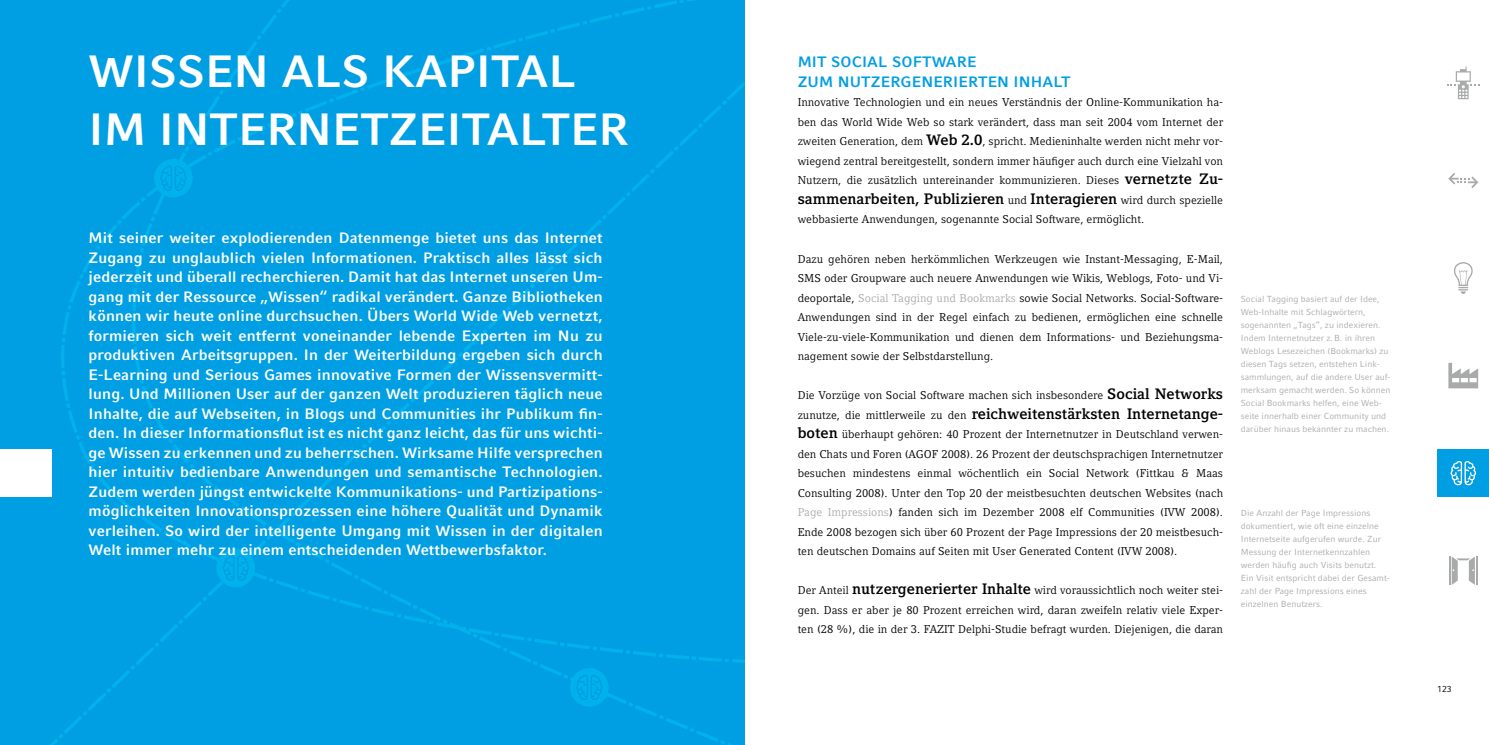
<style>
.page{position:relative;width:1489px;height:745px;background:#fff}
.page>*{position:absolute;margin:0;border:0;box-sizing:border-box;transform-origin:0 0}
.t1{font:700 45px/58.5px "Compatil Fact LT";color:#fff}
.t2{font:700 15px/19.5px "Compatil Fact LT";letter-spacing:.01em;color:#fff;text-align:justify}
.t3{font:700 15px "Compatil Letter LT";color:#000}
.t4{font:700 15px "Compatil Fact LT";letter-spacing:.01em;color:#009ee3}
.t5{font:11.25px/19.5px "Compatil Letter LT";color:#000;text-align:justify}
.t6{font:8.75px/13px "Compatil Fact LT";color:#a9aaaa}
.t7{font:8.75px "Compatil Fact LT";color:#000}
.s1{font-weight:700;font-size:15px}
.s2{font-weight:400;font-size:11.25px}
.s3{color:#a9aaaa}
</style>
<div class="page">
<div style="left:0;top:0;width:744px;height:744px;background:#009ee3"></div>
<svg style="left:36px;top:0;width:708px;height:744px"></svg>
<svg style="left:216px;top:548px;width:39px;height:39px"></svg>
<svg style="left:154px;top:159px;width:39px;height:38px"></svg>
<svg style="left:570px;top:667px;width:38px;height:39px"></svg>
<div style="left:1437px;top:449px;width:51px;height:47px;background:#009ee3"></div>
<svg style="left:1447px;top:67px;width:32px;height:32px"></svg>
<svg style="left:1448px;top:173px;width:30px;height:15px"></svg>
<svg style="left:1448px;top:362px;width:29px;height:26px"></svg>
<svg style="left:1450px;top:461px;width:25px;height:24px"></svg>
<svg style="left:1449px;top:556px;width:26px;height:28px"></svg>
<svg style="left:1454px;top:262px;width:18px;height:32px"></svg>
<div style="left:0;top:449px;width:51px;height:47px;background:#fff"></div>
<h1 class="t1" style="left:89px;top:42px;width:354px">Wi ssen als Kapital im Internetzeitalter</h1>
<p class="t2" style="left:89px;top:228px;width:515px">Mit seiner weiter explodierenden Datenmenge bietet uns das Internet Zugang zu unglaublich vielen Informationen. Praktisch alles lässt sich jederzeit und überall recherchieren. Damit hat das Internet unseren Um&shy;gang mit der Ressource „Wissen“ radikal verändert. Ganze Bibliotheken können wir heute online durchsuchen. Ü bers World Wide Web vernetzt, formieren sich weit entfernt voneinander lebende Experten im Nu zu produktiven Arbeitsgruppen. In der Weiterbildung ergeben sich durch E-Learning und Serious Games innovative Formen der Wissensvermitt&shy;lung. Und Millionen User auf der ganzen Welt produzieren täglich neue Inhalte, die auf Webseiten, in Blogs und Communities ihr Publikum fin&shy;den. In dieser Informationsflut ist es nicht ganz leicht, das für uns wichti&shy;ge Wissen zu erkennen und zu beherrschen. Wirksame H ilfe versprechen hier intuitiv bedienbare Anwendungen und semantische Technologien.<br>Zudem werden jüngst entwickelte Kommunikations- und Partizipations&shy;möglichkeiten Innovationsprozessen eine höhere Qualität und Dynamik verleihen. So wird der intelligente Umgang mit Wissen in der digitalen Welt immer mehr zu einem entscheidenden Wettbewerbsfaktor.</p>
<h2 class="t4" style="left:797px;top:53px;width:74px">Mit Social</h2>
<h2 class="t4" style="left:892px;top:53px;width:42px">So ftware</h2>
<h2 class="t4" style="left:797px;top:73px;width:13px">zum</h2>
<h2 class="t4" style="left:837px;top:73px;width:11px">nutzergenerierten</h2>
<h2 class="t4" style="left:1013px;top:73px;width:40px">Inhalt</h2>
<p class="t5" style="left:797px;top:93px;width:427px">Innovative Technologien und ein neues Verständnis der Online-Kommunikation ha&shy;ben das World Wide Web so stark verändert, dass man seit 2004 vom Internet der zweiten Generation, dem <span class="s1">Web 2.0</span>, spricht. Medieninhalte werden nicht mehr vor&shy;wiegend zentral bereitgestellt, sondern immer häufiger auch durch eine Vielzahl von Nutzern, die zusätzlich untereinander kommunizieren. Dieses <span class="s1">vernetzte Zu-</span></p>
<h2 class="t3" style="left:797px;top:190px;width:427px">sammenarbeiten, Publizieren <span class="s2">und</span> Interagieren <span class="s2">wird durch spezielle</span></h2>
<p class="t5" style="left:797px;top:210px;width:348px">webbasierte Anwendungen, sogenannte Social Software, ermöglicht.</p>
<p class="t5" style="left:797px;top:248px;width:427px">Dazu gehören neben herkömmlichen Werkzeugen wie Instant-Messaging, E-Mail, SMS oder Groupware auch neuere Anwendungen wie Wikis, Weblogs, Foto- und Vi&shy;deoportale, <span class="s3">Social Tagging und Bookmarks</span> sowie Social Networks. Social-Software-Anwendungen sind in der Regel einfach zu bedienen, ermöglichen eine schnelle Viele-zu-viele-Kommunikation und dienen dem Informations- und Beziehungsma&shy;nagement sowie der Selbstdarstellung.</p>
<p class="t5" style="left:797px;top:385px;width:427px">Die Vorzüge von Social Software machen sich insbesondere <span class="s1">Social Networks</span></p>
<h2 class="t3" style="left:797px;top:404px;width:427px"><span class="s2">zunutze, die mittlerweile zu den</span> reichweitenstärksten Internetange-</h2>
<p class="t5" style="left:797px;top:424px;width:427px"><span class="s1">boten</span> überhaupt gehören: 40 Prozent der Internetnutzer in Deutschland verwen&shy;den Chats und Foren (AGOF 2008). 26 Prozent der deutschsprachigen Internetnutzer besuchen mindestens einmal wöchentlich ein Social Network (Fittkau &amp; Maas Consulting 2008). Unter den Top 20 der meistbesuchten deutschen Websites (nach <span class="s3">Page Impressions</span>) fanden sich im Dezember 2008 elf Communities (IVW 2008).<br>Ende 2008 bezogen sich über 60 Prozent der Page Impressions der 20 meistbesuch&shy;ten deutschen Domains auf Seiten mit User Generated Content (IVW 2008).</p>
<p class="t5" style="left:797px;top:580px;width:427px">Der Anteil <span class="s1">nutzergenerierter Inhalte</span> wird voraussichtlich noch weiter stei&shy;gen. Dass er aber je 80 Prozent erreichen wird, daran zweifeln relativ viele Exper&shy;ten (28 %), die in der 3. FAZIT Delphi-Studie befragt wurden. Diejenigen, die daran</p>
<p class="t6" style="left:1240px;top:292px;width:151px">Social Tagging basiert auf der I dee, Web-I nhalte mit Schlagwörtern, sogenannten „Tags“, zu indexieren.<br>I ndem I nternetnutzer z. B. in ihren Weblogs Lesezeichen (Bookmarks) zu diesen Tags setzen, entstehen Link&shy;sammlungen, auf die andere User auf&shy;merksam gemacht werden. So können Social Bookmarks helfen, eine Web&shy;seite innerhalb einer Community und darüber hinaus bekannter zu machen.</p>
<p class="t6" style="left:1240px;top:506px;width:151px">Die Anzahl der Page I mpressions dokumentiert, wie oft eine einzelne<br>I nternetseite aufgerufen wurde. Zur Messung der I nternetkennzahlen werden häufig auch Visits benutzt.<br>Ein Visit entspricht dabei der Gesamt&shy;zahl der Page I mpressions eines einzelnen Benutzers.</p>
<p class="t7" style="left:1436px;top:683px;width:16px">123</p>
</div>
